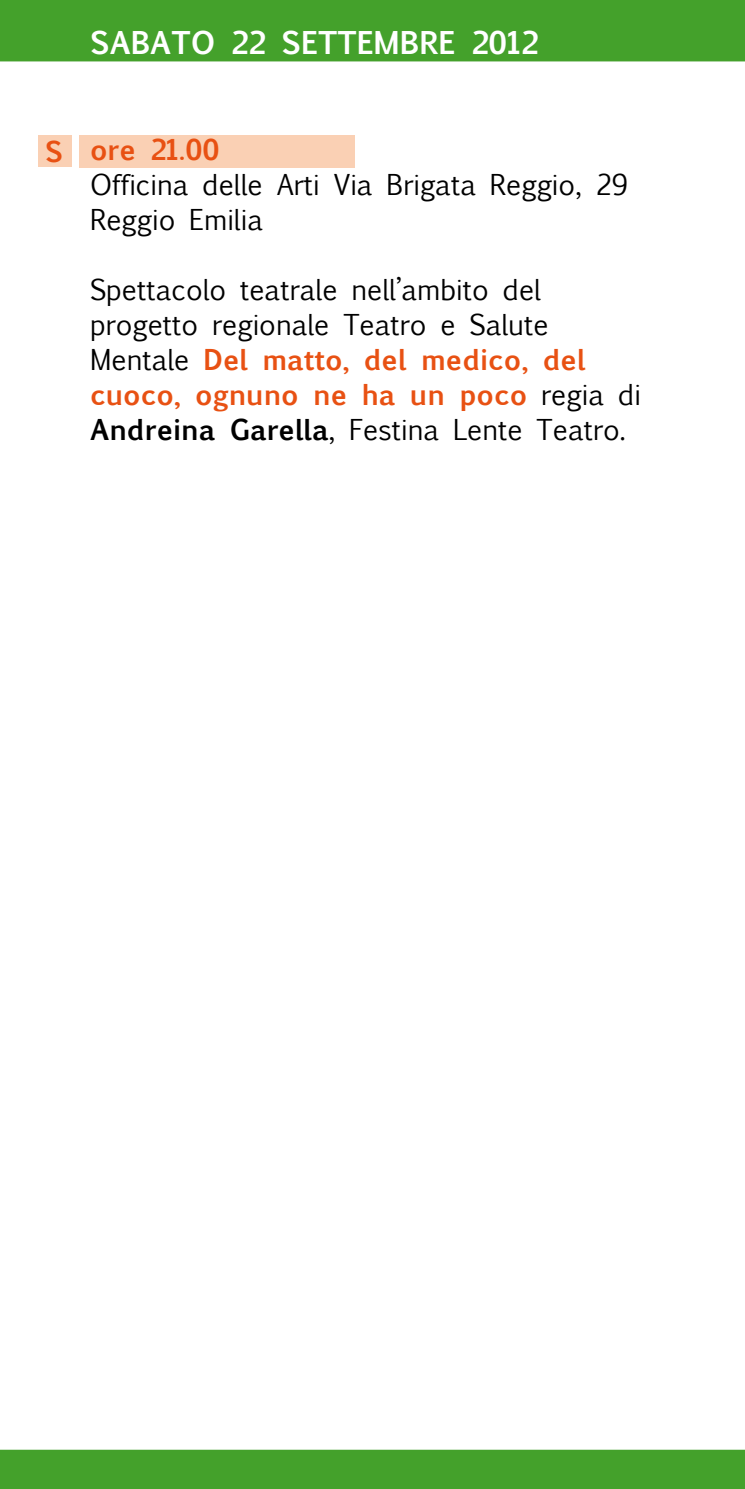
<style>
.page{position:relative;width:745px;height:1489px;background:#fff}
.page>*{position:absolute;margin:0;border:0;box-sizing:border-box;transform-origin:0 0}
.t1{font:700 30px "Euphemia UCAS";color:#fff}
.t2{font:27.5px/35px "Euphemia UCAS";color:#000}
.t3{font:700 27.5px "Euphemia UCAS";color:#e85113}
.s1{font-weight:700;color:#e85113}
.s2{font-weight:700}
</style>
<div class="page">
<div style="left:79px;top:135px;width:275px;height:32px;background:#fad0b4"></div>
<div style="left:38px;top:134px;width:33px;height:32px;background:#fad0b4"></div>
<div style="left:0;top:0;width:744px;height:61px;background:#44a12b"></div>
<div style="left:0;top:1449px;width:744px;height:39px;background:#44a12b"></div>
<p class="t1" style="left:90px;top:20px;width:449px">SABATO 22 SETTEMBRE 2012</p>
<p class="t3" style="left:45px;top:129px;width:176px">S ore 21.00</p>
<p class="t2" style="left:90px;top:167px;width:539px">Officina delle Arti Via Brigata Reggio, 29<br>Reggio Emilia</p>
<p class="t2" style="left:90px;top:272px;width:552px">Spettacolo teatrale nell’ambito del progetto regionale Teatro e Salute Mentale <span class="s1">Del matto, del medico, del cuoco, ognuno ne ha un poco</span> regia di <span class="s2">Andreina Garella</span>, Festina Lente Teatro.</p>
</div>
